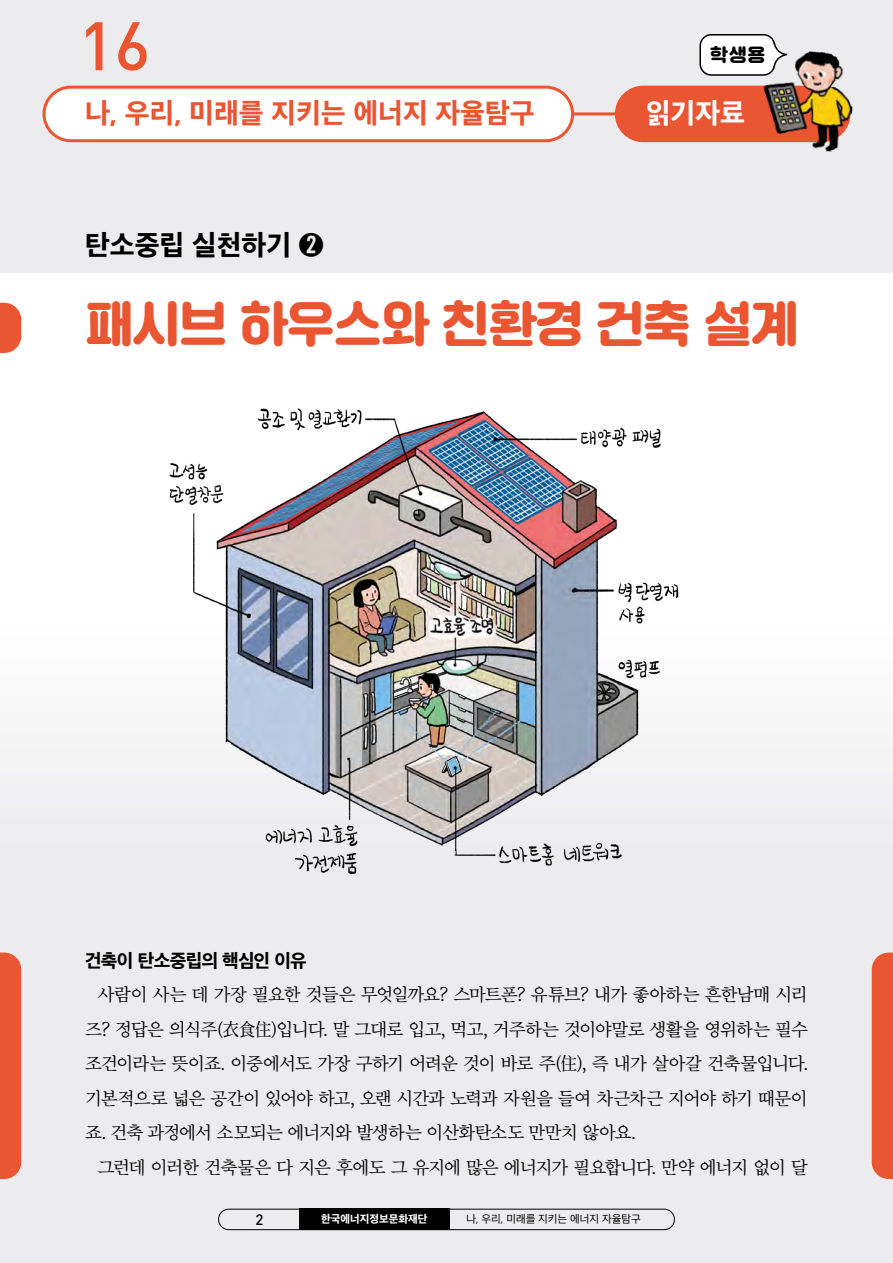
<style>
.page{position:relative;width:893px;height:1263px;background:#ececee}
.page>*{position:absolute;margin:0;border:0;box-sizing:border-box;transform-origin:0 0}
.t1{font:500 67.5px "DIN Pro";color:#ea5532}
.t2{font:48px "SD Gd Gulim";letter-spacing:-.02em;color:#ea5532}
.t3{font:27px "SD Gothic Neoa h Ex Bd";color:#ea5532}
.t4{font:27px "SD Gothic Neoa h Ex Bd";color:#000}
.t5{font:27px "SD Gothic Neoa h Ex Bd";color:#fff}
.t6{font:18px/34.5px "SD Myeongjo Neoa c Rg";letter-spacing:-.055em;color:#000;text-align:justify}
.t7{font:18px "SD Gothic Neoa h Ex Bd";letter-spacing:-.04em;color:#000}
.t8{font:17.85px "SD Gd Gulim";color:#000}
.t9{font:500 15px "DIN Pro";color:#000}
.t10{font:10.5px "SD Gothic Neoa d Rg";color:#000}
.t11{font:10.5px "SD Gothic Neoa h Ex Bd";color:#fff}
</style>
<div class="page">
<div style="left:218px;top:1209px;width:457px;height:21px;border:1px solid #000;border-radius:10px"></div>
<div style="left:299px;top:1209px;width:150px;height:21px;background:#000"></div>
<div style="left:0;top:273px;width:893px;height:580px;background:#fff"></div>
<svg style="left:0;top:303px;width:21px;height:50px"></svg>
<div style="left:0;top:952px;width:21px;height:227px;background:#ea5532"></div>
<div style="left:872px;top:952px;width:21px;height:227px;background:#ea5532"></div>
<div style="left:616px;top:87px;width:233px;height:54px;background:#ea5532;border-radius:27px"></div>
<div style="left:615px;top:86px;width:235px;height:56px;border:3px solid #ea5532;border-radius:27px"></div>
<div style="left:44px;top:87px;width:529px;height:54px;background:#fff;border-radius:27px"></div>
<div style="left:43px;top:86px;width:531px;height:56px;border:3px solid #ea5532;border-radius:27px"></div>
<hr style="left:572px;top:112px;width:45px;height:3px;background:#ea5532">
<img style="left:149px;top:408px;width:541px;height:466px">
<img style="left:758px;top:51px;width:95px;height:101px">
<svg style="left:699px;top:34px;width:89px;height:50px"></svg>
<h1 class="t1" style="left:78px;top:-9px;width:73px">16</h1>
<p class="t8" style="left:710px;top:45px;width:57px">학생용</p>
<h3 class="t3" style="left:85px;top:100px;width:451px">나, 우리, 미래를 지키는 에너지 자율탐구</h3>
<h3 class="t5" style="left:646px;top:100px;width:101px">읽기자료</h3>
<h3 class="t4" style="left:85px;top:231px;width:240px">탄소중립 실천하기 ➋</h3>
<h2 class="t2" style="left:85px;top:297px;width:715px">패시브 하우스와 친환경 건축 설계</h2>
<p class="t7" style="left:85px;top:951px;width:223px">건축이 탄소중립의 핵심인 이유</p>
<p class="t6" style="left:85px;top:978px;width:724px;text-indent:13px">사람이 사는 데 가장 필요한 것들은 무엇일까요? 스마트폰? 유튜브? 내가 좋아하는 흔한남매 시리 즈? 정답은 의식주(衣食住)입니다. 말 그대로 입고, 먹고, 거주하는 것이야말로 생활을 영위하는 필수 조건이라는 뜻이죠. 이중에서도 가장 구하기 어려운 것이 바로 주(住), 즉 내가 살아갈 건축물입니다. 기본적으로 넓은 공간이 있어야 하고, 오랜 시간과 노력과 자원을 들여 차근차근 지어야 하기 때문이 죠. 건축 과정에서 소모되는 에너지와 발생하는 이산화탄소도 만만치 않아요.</p>
<p class="t6" style="left:98px;top:1151px;width:712px">그런데 이러한 건축물은 다 지은 후에도 그 유지에 많은 에너지가 필요합니다. 만약 에너지 없이 달</p>
<p class="t9" style="left:255px;top:1207px;width:9px">2</p>
<p class="t11" style="left:321px;top:1214px;width:108px">한국에너지정보문화재단</p>
<p class="t10" style="left:466px;top:1214px;width:176px">나, 우리, 미래를 지키는 에너지 자율탐구</p>
</div>
